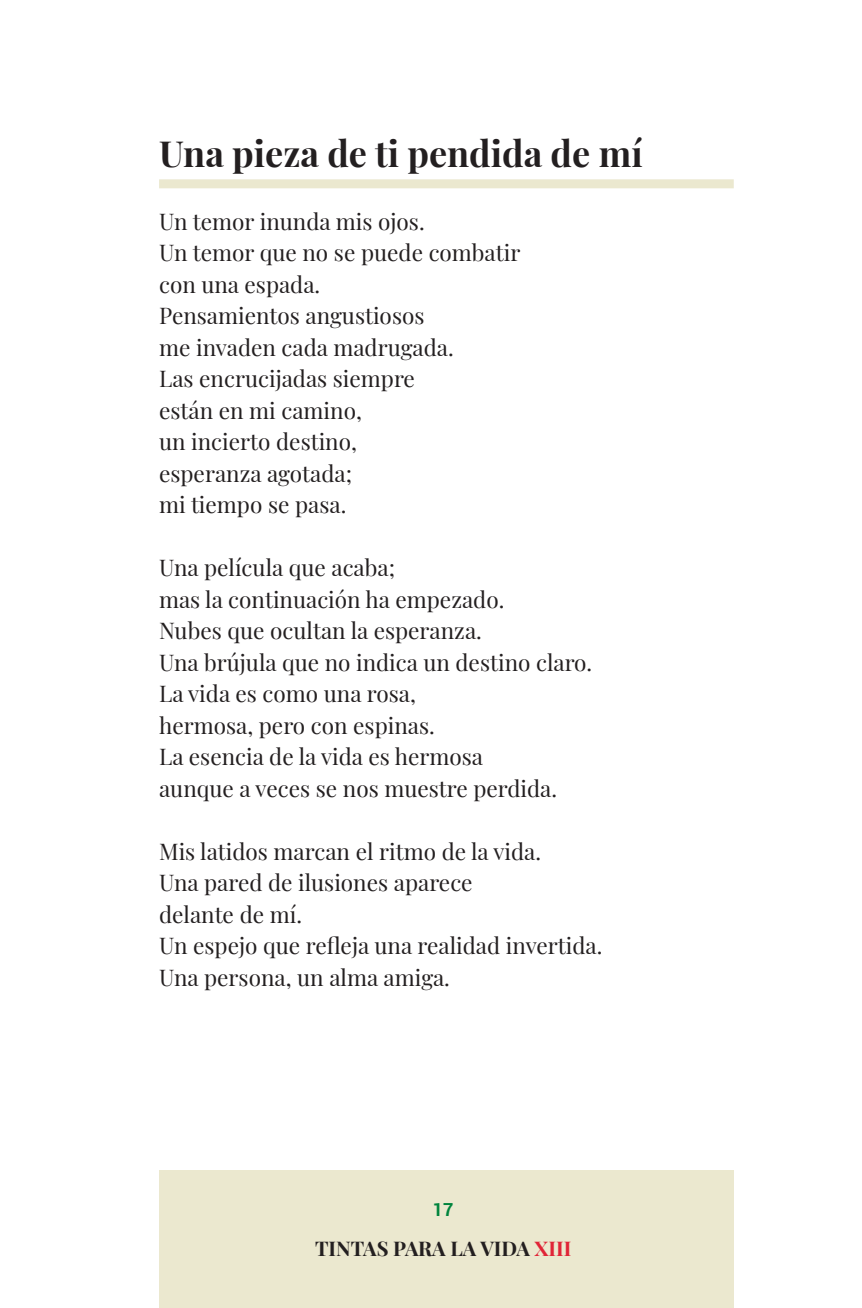
<style>
.page{position:relative;width:862px;height:1308px;background:#fff}
.page>*{position:absolute;margin:0;border:0;box-sizing:border-box;transform-origin:0 0}
.t1{font:700 36px "Playfair Display";color:#231f20}
.t2{font:22.5px/31.5px "Playfair Display";color:#231f20}
.t3{font:700 20.25px "Playfair Display";color:#231f20}
.t4{font:700 18px "Roboto";color:#00843d}
.s1{color:#e02437}
</style>
<div class="page">
<div style="left:159px;top:1170px;width:574px;height:137px;background:#ebe8cf"></div>
<div style="left:159px;top:179px;width:574px;height:9px;background:#ebe8cf"></div>
<h1 class="t1" style="left:159px;top:128px;width:485px">Una pieza de ti pendida de mí</h1>
<p class="t2" style="left:159px;top:204px;width:362px">Un temor inunda mis ojos.<br>Un temor que no se puede combatir con una espada.<br>Pensamientos angustiosos<br>me invaden cada madrugada.<br>Las encrucijadas siempre<br>están en mi camino,<br>un incierto destino,<br>esperanza agotada;<br>mi tiempo se pasa.</p>
<p class="t2" style="left:159px;top:551px;width:434px">Una película que acaba;<br>mas la continuación ha empezado.<br>Nubes que ocultan la esperanza.<br>Una brújula que no indica un destino claro.<br>La vida es como una rosa,<br>hermosa, pero con espinas.<br>La esencia de la vida es hermosa<br>aunque a veces se nos muestre perdida.</p>
<p class="t2" style="left:159px;top:834px;width:444px">Mis latidos marcan el ritmo de la vida.<br>Una pared de ilusiones aparece<br>delante de mí.<br>Un espejo que refleja una realidad invertida.<br>Una persona, un alma amiga.</p>
<p class="t4" style="left:432px;top:1197px;width:22px">17</p>
<p class="t3" style="left:315px;top:1233px;width:258px">TINTAS PARA LA VIDA <span class="s1">XIII</span></p>
</div>
